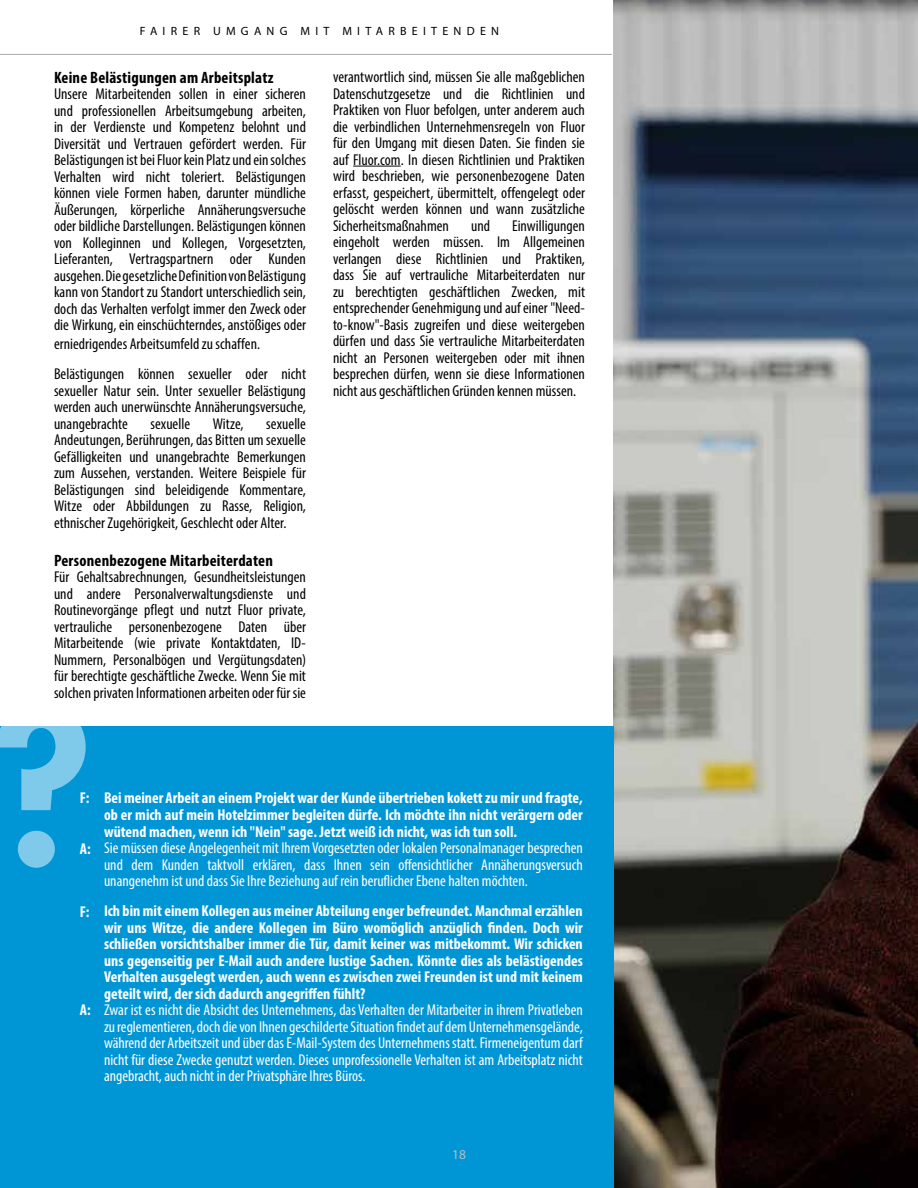
<style>
.page{position:relative;width:918px;height:1188px;background:#fff}
.page>*{position:absolute;margin:0;border:0;box-sizing:border-box;transform-origin:0 0}
.t1{font:700 condensed 16.5px "Myriad Pro";letter-spacing:.015em;color:#000}
.t2{font:condensed 15.75px/16.5px "Myriad Pro";color:#000;text-align:justify}
.t3{font:condensed 15.75px/16.5px "Myriad Pro";color:#fff;text-align:justify}
.t4{font:700 condensed 15.75px/16.5px "Myriad Pro";color:#fff;text-align:justify}
.t5{font:13.5px "Myriad Pro";color:#bcbec0}
.t6{font:12px "Myriad Pro";letter-spacing:.44em;color:#000}
</style>
<div class="page">
<img style="left:614px;top:0;width:304px;height:1188px">
<div style="left:0;top:727px;width:614px;height:461px;background:#0096d6"></div>
<hr style="left:0;top:54px;width:612px;height:1px;background:#a7a9ac">
<svg style="left:0;top:726px;width:86px;height:142px"></svg>
<hr style="left:353px;top:166px;width:48px;height:1px;background:#000">
<p class="t6" style="left:140px;top:23px;width:361px">FAIRER UMGANG MIT MITARBEITENDEN</p>
<p class="t1" style="left:54px;top:67px;width:221px">Keine Belästigungen am Arbeitsplatz</p>
<p class="t2" style="left:54px;top:85px;width:254px">Unsere Mitarbeitenden sollen in einer sicheren und professionellen Arbeitsumgebung arbeiten, in der Verdienste und Kompetenz belohnt und Diversität und Vertrauen gefördert werden. Für Belästigungen ist bei Fluor kein Platz und ein solches Verhalten wird nicht toleriert. Belästigungen können viele Formen haben, darunter mündliche Äußerungen, körperliche Annäherungsversuche oder bildliche Darstellungen. Belästigungen können von Kolleginnen und Kollegen, Vorgesetzten, Lieferanten, Vertragspartnern oder Kunden ausgehen. Die gesetzliche Definition von Belästigung kann von Standort zu Standort unterschiedlich sein, doch das Verhalten verfolgt immer den Zweck oder die Wirkung, ein einschüchterndes, anstößiges oder</p>
<p class="t2" style="left:54px;top:329px;width:254px;line-height:30px">erniedrigendes Arbeitsumfeld zu schaffen.<br>Belästigungen können sexueller oder nicht</p>
<p class="t2" style="left:54px;top:382px;width:253px">sexueller Natur sein. Unter sexueller Belästigung werden auch unerwünschte Annäherungsversuche, unangebrachte</p>
<p class="t2" style="left:54px;top:415px;width:254px;text-indent:212px">sexuelle Andeutungen, Berührungen, das Bitten um sexuelle Gefälligkeiten und unangebrachte Bemerkungen zum Aussehen, verstanden. Weitere Beispiele für Belästigungen sind beleidigende Kommentare, Witze oder Abbildungen zu Rasse, Religion, ethnischer Zugehörigkeit, Geschlecht oder Alter.</p>
<p class="t1" style="left:54px;top:550px;width:220px">Personenbezogene Mitarbeiterdaten</p>
<p class="t2" style="left:54px;top:569px;width:254px">Für Gehaltsabrechnungen, Gesundheitsleistungen und andere Personalverwaltungsdienste und Routinevorgänge pflegt und nutzt Fluor private, vertrauliche personenbezogene Daten über Mitarbeitende (wie private Kontaktdaten, ID-Nummern, Personalbögen und Vergütungsdaten) für berechtigte geschäftliche Zwecke. Wenn Sie mit solchen privaten Informationen arbeiten oder für sie</p>
<p class="t2" style="left:150px;top:415px;width:41px">sexuelle</p>
<p class="t2" style="left:213px;top:415px;width:33px">Witze,</p>
<p class="t2" style="left:333px;top:68px;width:254px">verantwortlich sind, müssen Sie alle maßgeblichen Datenschutzgesetze und die Richtlinien und Praktiken von Fluor befolgen, unter anderem auch die verbindlichen Unternehmensregeln von Fluor für den Umgang mit diesen Daten. Sie finden sie auf Fluor.com. In diesen Richtlinien und Praktiken wird beschrieben, wie personenbezogene Daten erfasst, gespeichert, übermittelt, offengelegt oder gelöscht werden können und wann zusätzliche Sicherheitsmaßnahmen</p>
<p class="t2" style="left:333px;top:217px;width:254px;text-indent:179px">Einwilligungen eingeholt werden müssen. Im Allgemeinen verlangen diese Richtlinien und Praktiken, dass Sie auf vertrauliche Mitarbeiterdaten nur zu berechtigten geschäftlichen Zwecken, mit entsprechender Genehmigung und auf einer "Need&shy;to-know"-Basis zugreifen und diese weitergeben dürfen und dass Sie vertrauliche Mitarbeiterdaten nicht an Personen weitergeben oder mit ihnen besprechen dürfen, wenn sie diese Informationen nicht aus geschäftlichen Gründen kennen müssen.</p>
<p class="t2" style="left:471px;top:217px;width:20px">und</p>
<p class="t4" style="left:80px;top:790px;width:11px">F:</p>
<p class="t4" style="left:80px;top:840px;width:12px">A:</p>
<p class="t4" style="left:80px;top:903px;width:11px">F:</p>
<p class="t4" style="left:80px;top:1001px;width:12px">A:</p>
<p class="t4" style="left:104px;top:790px;width:480px">Bei meiner Arbeit an einem Projekt war der Kunde übertrieben kokett zu mir und fragte, ob er mich auf mein Hotelzimmer begleiten dürfe. Ich möchte ihn nicht verärgern oder wütend machen, wenn ich "Nein" sage. Jetzt weiß ich nicht, was ich tun soll.</p>
<p class="t3" style="left:104px;top:839px;width:480px">Sie müssen diese Angelegenheit mit Ihrem Vorgesetzten oder lokalen Personalmanager besprechen und dem Kunden taktvoll erklären, dass Ihnen sein offensichtlicher Annäherungsversuch unangenehm ist und dass Sie Ihre Beziehung auf rein beruflicher Ebene halten möchten.</p>
<p class="t4" style="left:104px;top:902px;width:480px">Ich bin mit einem Kollegen aus meiner Abteilung enger befreundet. Manchmal erzählen wir uns Witze, die andere Kollegen im Büro womöglich anzüglich finden. Doch wir schließen vorsichtshalber immer die Tür, damit keiner was mitbekommt. Wir schicken uns gegenseitig per E-Mail auch andere lustige Sachen. Könnte dies als belästigendes Verhalten ausgelegt werden, auch wenn es zwischen zwei Freunden ist und mit keinem geteilt wird, der sich dadurch angegriffen fühlt?</p>
<p class="t3" style="left:104px;top:1001px;width:480px">Zwar ist es nicht die Absicht des Unternehmens, das Verhalten der Mitarbeiter in ihrem Privatleben zu reglementieren, doch die von Ihnen geschilderte Situation findet auf dem Unternehmensgelände, während der Arbeitszeit und über das E-Mail-System des Unternehmens statt. Firmeneigentum darf nicht für diese Zwecke genutzt werden. Dieses unprofessionelle Verhalten ist am Arbeitsplatz nicht angebracht, auch nicht in der Privatsphäre Ihres Büros.</p>
<p class="t5" style="left:452px;top:1146px;width:15px">18</p>
</div>
